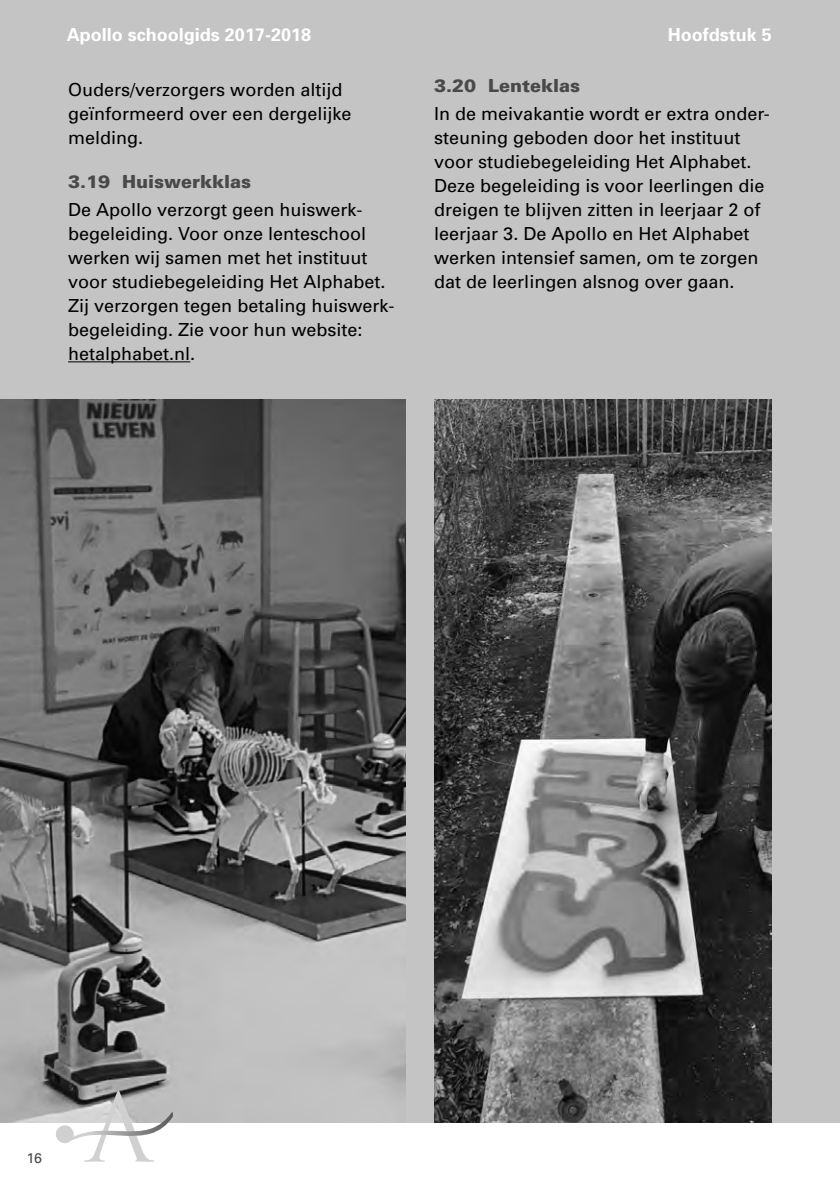
<style>
.page{position:relative;width:840px;height:1191px;background:#fff}
.page>*{position:absolute;margin:0;border:0;box-sizing:border-box;transform-origin:0 0}
.t1{font:18px/24px "Univers";color:#000}
.t2{font:700 18px "Univers";color:#fff}
.t3{font:900 18px "Univers";color:#494949}
.t4{font:14px "Univers";color:#494949}
</style>
<div class="page">
<div style="left:0;top:0;width:839px;height:1123px;background:#c4c4c4"></div>
<hr style="left:68px;top:361px;width:122px;height:1px;background:#000">
<img style="left:0;top:399px;width:405px;height:724px">
<img style="left:434px;top:399px;width:337px;height:724px">
<svg style="left:56px;top:1090px;width:117px;height:71px"></svg>
<p class="t2" style="left:67px;top:28px;width:246px">Apollo schoolgids 2017-2018</p>
<p class="t2" style="left:667px;top:28px;width:106px">Hoofdstuk 5</p>
<p class="t1" style="left:68px;top:79px;width:285px">Ouders/verzorgers worden altijd geïnformeerd over een dergelijke melding.</p>
<p class="t3" style="left:68px;top:175px;width:185px">3.19 Huiswerkklas</p>
<p class="t1" style="left:68px;top:199px;width:328px">De Apollo verzorgt geen huiswerk&shy;begeleiding. Voor onze lenteschool werken wij samen met het instituut voor studiebegeleiding Het Alphabet.<br>Zij verzorgen tegen betaling huiswerk&shy;begeleiding. Zie voor hun website: hetalphabet.nl.</p>
<p class="t3" style="left:434px;top:79px;width:147px">3.20 Lenteklas</p>
<p class="t1" style="left:434px;top:103px;width:337px">In de meivakantie wordt er extra onder&shy;steuning geboden door het instituut voor studiebegeleiding Het Alphabet.<br>Deze begeleiding is voor leerlingen die dreigen te blijven zitten in leerjaar 2 of leerjaar 3. De Apollo en Het Alphabet werken intensief samen, om te zorgen dat de leerlingen alsnog over gaan.</p>
<p class="t4" style="left:26px;top:1152px;width:17px">16</p>
</div>
